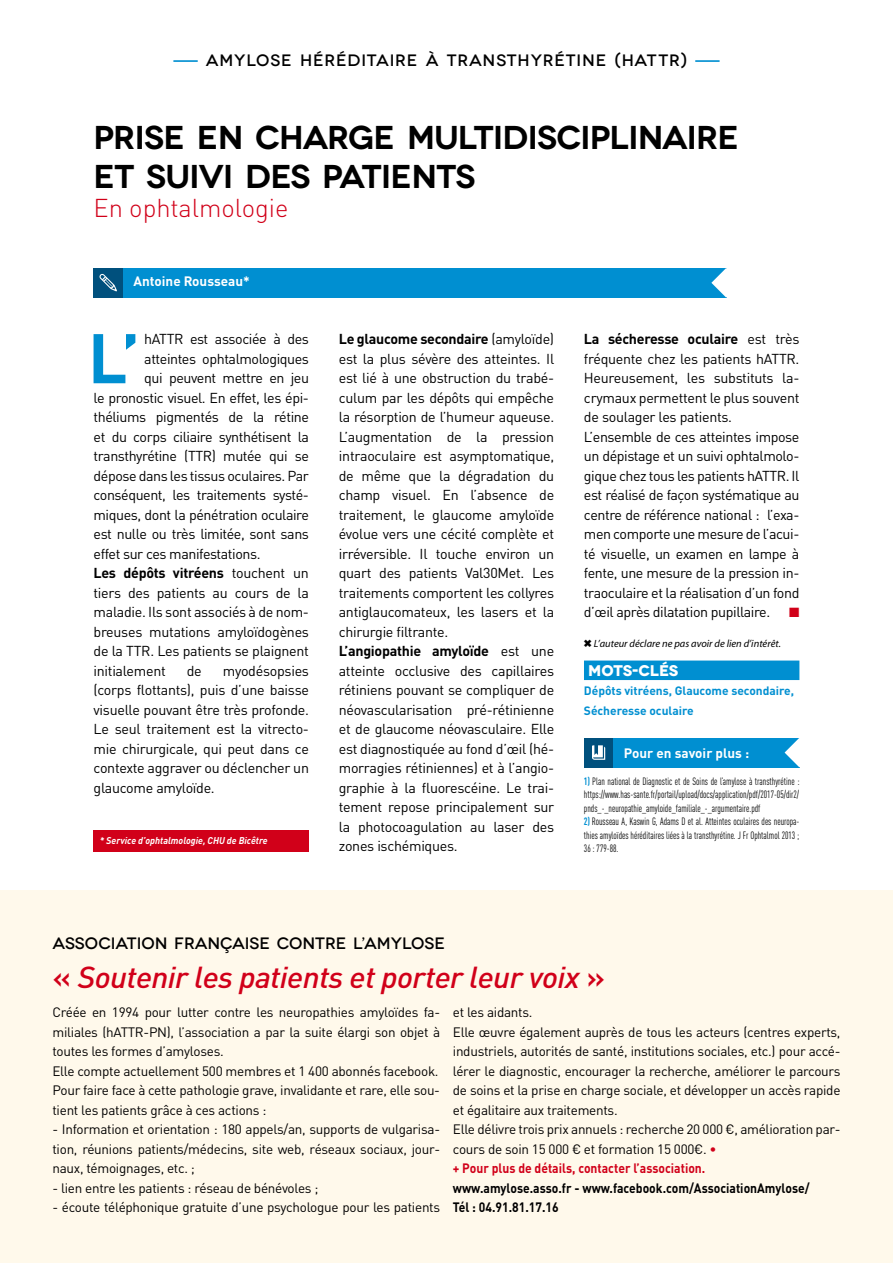
<style>
.page{position:relative;width:893px;height:1263px;background:#fff}
.page>*{position:absolute;margin:0;border:0;box-sizing:border-box;transform-origin:0 0}
.t1{font:700 69px "DIN Pro";color:#008fd1}
.t2{font:600 33px/39px "Novecentowide";letter-spacing:-.02em;color:#000}
.t3{font:italic 500 30px "DIN Pro";letter-spacing:-.02em;color:#d10019;scale:1.05 1}
.t4{font:300 25.5px "DIN Pro";letter-spacing:-.005em;color:#d10019}
.t5{font:500 16.5px "Novecentowide";letter-spacing:.05em;color:#000}
.t6{font:500 16.5px "Novecentowide";color:#000}
.t7{font:700 15.45px "Novecentowide";letter-spacing:-.01em;color:#fff}
.t8{font:14.25px/19.5px "DIN Pro";letter-spacing:-.02em;color:#000}
.t9{font:700 14.25px "DIN Pro";letter-spacing:-.02em;color:#000}
.t10{font:13.5px/19.5px "DIN Pro";letter-spacing:-.02em;color:#000}
.t11{font:700 13.5px/19.5px "DIN Pro";color:#000;scale:.9 1}
.t12{font:700 13.5px "DIN Pro";color:#fff}
.t13{font:13.5px "Zapf Dingbats ITC";color:#d10019}
.t14{font:700 12px/19.5px "DIN Pro";letter-spacing:-.005em;color:#008fd1}
.t15{font:condensed 10.5px/13.5px "DIN Pro";color:#000;text-align:justify;scale:.9 1}
.t16{font:italic 10.5px "Myriad";color:#000}
.t17{font:italic 700 9.75px "DIN Pro";color:#fff;scale:.95 1}
.s1{font-weight:400}
.s2{font-weight:700}
.s3{font-weight:700;color:#008fd1}
.s4{font-style:normal}
.s5{color:#d10019}
.s6{font-weight:700;color:#d10019}
</style>
<div class="page">
<hr style="left:173px;top:60px;width:25px;height:2px;background:#008fd1">
<hr style="left:695px;top:60px;width:25px;height:2px;background:#008fd1">
<div style="left:0;top:890px;width:893px;height:373px;background:#fff9eb"></div>
<div style="left:94px;top:268px;width:29px;height:29px;background:#00507d"></div>
<div style="left:94px;top:830px;width:215px;height:21px;background:#d10019"></div>
<div style="left:584px;top:660px;width:215px;height:20px;background:#008fd1"></div>
<div style="left:123px;top:268px;width:603px;height:29px;background:#008fd1"></div>
<svg style="left:711px;top:268px;width:16px;height:30px"></svg>
<svg style="left:99px;top:274px;width:18px;height:17px"></svg>
<div style="left:584px;top:738px;width:29px;height:29px;background:#00507d"></div>
<div style="left:613px;top:738px;width:186px;height:29px;background:#008fd1"></div>
<svg style="left:592px;top:745px;width:13px;height:15px"></svg>
<svg style="left:785px;top:738px;width:15px;height:29px"></svg>
<p class="t5" style="left:206px;top:51px;width:482px">AMYLOSE HÉRÉDITAIRE À TRANSTHYRÉTINE (HATTR)</p>
<h2 class="t2" style="left:94px;top:119px;width:647px">PRISE EN CHARGE MULTIDISCIPLINAIRE<br>ET SUIVI DES PATIENTS</h2>
<h3 class="t4" style="left:94px;top:189px;width:196px">En ophtalmologie</h3>
<p class="t12" style="left:134px;top:270px;width:118px">Antoine Rousseau*</p>
<h1 class="t1" style="left:88px;top:301px;width:54px">L’</h1>
<p class="t8" style="left:144px;top:328px;width:166px">hATTR est associée à des</p>
<p class="t8" style="left:144px;top:347px;width:166px">atteintes ophtalmologiques</p>
<p class="t8" style="left:144px;top:367px;width:166px">qui peuvent mettre en jeu</p>
<p class="t8" style="left:94px;top:386px;width:217px">le pronostic visuel. En effet, les épi-</p>
<p class="t8" style="left:94px;top:406px;width:217px">théliums pigmentés de la rétine</p>
<p class="t8" style="left:94px;top:425px;width:217px">et du corps ciliaire synthétisent la</p>
<p class="t8" style="left:94px;top:445px;width:217px">transthyrétine (TTR) mutée qui se</p>
<p class="t8" style="left:94px;top:464px;width:217px">dépose dans les tissus oculaires. Par</p>
<p class="t8" style="left:94px;top:484px;width:217px">conséquent, les traitements systé-</p>
<p class="t8" style="left:94px;top:503px;width:217px">miques, dont la pénétration oculaire</p>
<p class="t8" style="left:94px;top:523px;width:217px">est nulle ou très limitée, sont sans</p>
<p class="t8" style="left:94px;top:542px;width:169px">effet sur ces manifestations.</p>
<p class="t9" style="left:94px;top:561px;width:217px">Les dépôts vitréens <span class="s1">touchent un</span></p>
<p class="t8" style="left:94px;top:581px;width:217px">tiers des patients au cours de la</p>
<p class="t8" style="left:94px;top:601px;width:217px">maladie. Ils sont associés à de nom-</p>
<p class="t8" style="left:94px;top:620px;width:217px">breuses mutations amyloïdogènes</p>
<p class="t8" style="left:94px;top:640px;width:217px">de la TTR. Les patients se plaignent</p>
<p class="t8" style="left:94px;top:659px;width:74px">initialement</p>
<p class="t8" style="left:187px;top:659px;width:17px">de</p>
<p class="t8" style="left:94px;top:659px;width:217px;text-align:justify;text-indent:129px">myodésopsies (corps flottants), puis d’une baisse visuelle pouvant être très profonde.<br>Le seul traitement est la vitrecto&shy;mie chirurgicale, qui peut dans ce contexte aggraver ou déclencher un glaucome amyloïde.</p>
<p class="t17" style="left:100px;top:833px;width:178px">* Service d’ophtalmologie, CHU de Bicêtre</p>
<p class="t8" style="left:339px;top:328px;width:217px"><span class="s2">Le glaucome secondaire</span> (amyloïde) est la plus sévère des atteintes. Il est lié à une obstruction du trabé&shy;culum par les dépôts qui empêche la résorption de l’humeur aqueuse.<br>L’augmentation de la pression intraoculaire est asymptomatique, de même que la dégradation du champ visuel. En l’absence de traitement, le glaucome amyloïde évolue vers une cécité complète et irréversible. Il touche environ un quart des patients Val30Met. Les traitements comportent les collyres antiglaucomateux, les lasers et la chirurgie filtrante.<br><span class="s2">L’angiopathie amyloïde</span> est une atteinte occlusive des capillaires rétiniens pouvant se compliquer de néovascularisation pré-rétinienne et de glaucome néovasculaire. Elle est diagnostiquée au fond d’œil (hé&shy;morragies rétiniennes) et à l’angio&shy;graphie à la fluorescéine. Le trai&shy;tement repose principalement sur la photocoagulation au laser des zones ischémiques.</p>
<p class="t8" style="left:584px;top:328px;width:217px"><span class="s2">La sécheresse oculaire</span> est très fréquente chez les patients hATTR.<br>Heureusement, les substituts la&shy;crymaux permettent le plus souvent de soulager les patients.<br>L’ensemble de ces atteintes impose un dépistage et un suivi ophtalmolo&shy;gique chez tous les patients hATTR. Il est réalisé de façon systématique au centre de référence national : l’exa&shy;men comporte une mesure de l’acui&shy;té visuelle, un examen en lampe à fente, une mesure de la pression in&shy;traoculaire et la réalisation d’un fond d’œil après dilatation pupillaire.</p>
<p class="t13" style="left:789px;top:606px;width:12px">■</p>
<p class="t16" style="left:584px;top:638px;width:198px">✖ L’auteur déclare ne pas avoir de lien d’intérêt.</p>
<p class="t7" style="left:588px;top:661px;width:92px">MOTS-CLÉS</p>
<p class="t14" style="left:584px;top:680px;width:212px">Dépôts vitréens, Glaucome secondaire,<br>Sécheresse oculaire</p>
<p class="t12" style="left:624px;top:742px;width:127px">Pour en savoir plus :</p>
<p class="t15" style="left:584px;top:774px;width:241px"><span class="s3">1)</span> Plan national de Diagnostic et de Soins de l’amylose à transthyrétine : https://www.has-sante.fr/portail/upload/docs/application/pdf/2017-05/dir2/ pnds_-_neuropathie_amyloide_familiale_-_argumentaire.pdf</p>
<p class="t15" style="left:584px;top:814px;width:241px"><span class="s3">2)</span> Rousseau A, Kaswin G, Adams D et al. Atteintes oculaires des neuropa&shy;thies amyloïdes héréditaires liées à la transthyrétine. J Fr Ophtalmol 2013 ; 36 : 779-88.</p>
<p class="t6" style="left:52px;top:933px;width:394px">ASSOCIATION FRANÇAISE CONTRE L’AMYLOSE</p>
<h3 class="t3" style="left:52px;top:953px;width:528px"><span class="s4">«</span> Soutenir les patients et porter leur voix <span class="s4">»</span></h3>
<p class="t10" style="left:52px;top:1001px;width:389px">Créée en 1994 pour lutter contre les neuropathies amyloïdes fa&shy;miliales (hATTR-PN), l’association a par la suite élargi son objet à toutes les formes d’amyloses.<br>Elle compte actuellement 500 membres et 1 400 abonnés facebook.<br>Pour faire face à cette pathologie grave, invalidante et rare, elle sou&shy;tient les patients grâce à ces actions :</p>
<p class="t10" style="left:52px;top:1118px;width:389px;text-align:justify">- Information et orientation : 180 appels/an, supports de vulgarisa&shy;tion, réunions patients/médecins, site web, réseaux sociaux, jour&shy;naux, témoignages, etc. ;</p>
<p class="t10" style="left:52px;top:1176px;width:268px">- lien entre les patients : réseau de bénévoles ;</p>
<p class="t10" style="left:52px;top:1196px;width:389px">- écoute téléphonique gratuite d’une psychologue pour les patients</p>
<p class="t10" style="left:453px;top:1001px;width:389px">et les aidants.<br>Elle œuvre également auprès de tous les acteurs (centres experts, industriels, autorités de santé, institutions sociales, etc.) pour accé&shy;lérer le diagnostic, encourager la recherche, améliorer le parcours de soins et la prise en charge sociale, et développer un accès rapide et égalitaire aux traitements.<br>Elle délivre trois prix annuels : recherche 20 000 €, amélioration par&shy;cours de soin 15 000 € et formation 15 000€. <span class="s5">•<br></span><span class="s6">+ Pour plus de détails, contacter l’association.</span></p>
<p class="t11" style="left:453px;top:1176px;width:398px">www.amylose.asso.fr - www.facebook.com/AssociationAmylose/<br>Tél : 04.91.81.17.16</p>
</div>
